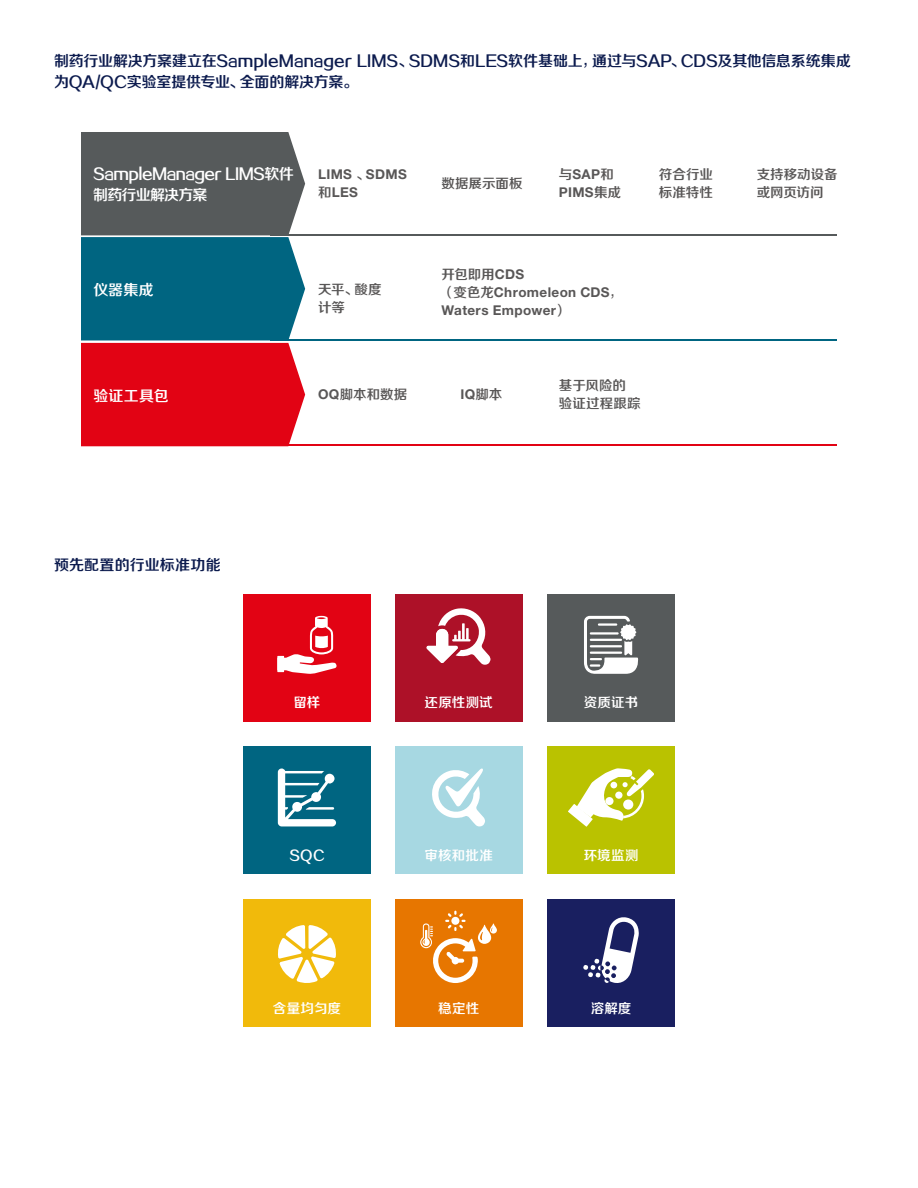
<style>
.page{position:relative;width:918px;height:1188px;background:#fff}
.page>*{position:absolute;margin:0;border:0;box-sizing:border-box;transform-origin:0 0}
.t1{font:15px/21px "FZZZHONGJW GB1 0";letter-spacing:-.005em;color:#0c1b4e}
.t2{font:15px/21px "FZZZHONGJW GB1 0";letter-spacing:-.04em;color:#fff}
.t3{font:700 13.5px/18px "Helvetica Neue LT Std";letter-spacing:.025em;color:#595757}
.t4{font:13.5px/18px "FZZZHONGJW GB1 0";color:#595757}
.t5{font:13.5px "FZZZHONGJW GB1 0";letter-spacing:.015em;color:#fff}
.s1{font-family:"FZZZHONGJW GB1 0";font-weight:400}
.s2{font-family:"Helvetica Neue LT Std";font-weight:700}
</style>
<div class="page">
<hr style="left:270px;top:234px;width:567px;height:1px;background:#565a5b">
<hr style="left:270px;top:339px;width:567px;height:1px;background:#006581">
<svg style="left:81px;top:132px;width:224px;height:314px;background:#6f4958"></svg>
<hr style="left:270px;top:445px;width:567px;height:1px;background:#e20314">
<div style="left:243px;top:594px;width:128px;height:128px;background:#e20314"></div>
<div style="left:395px;top:594px;width:128px;height:128px;background:#ad1128"></div>
<div style="left:547px;top:594px;width:128px;height:128px;background:#565a5b"></div>
<div style="left:243px;top:746px;width:128px;height:128px;background:#006581"></div>
<div style="left:395px;top:746px;width:128px;height:128px;background:#a7d8e2"></div>
<div style="left:547px;top:746px;width:128px;height:128px;background:#bac200"></div>
<div style="left:243px;top:899px;width:128px;height:128px;background:#f1ba0b"></div>
<div style="left:395px;top:899px;width:128px;height:128px;background:#e77600"></div>
<div style="left:547px;top:899px;width:128px;height:128px;background:#191f60"></div>
<svg style="left:278px;top:616px;width:59px;height:58px"></svg>
<div style="left:277px;top:656px;width:7px;height:16px;background:#fff"></div>
<svg style="left:432px;top:769px;width:53px;height:58px"></svg>
<svg style="left:278px;top:925px;width:58px;height:58px"></svg>
<svg style="left:278px;top:769px;width:58px;height:57px"></svg>
<svg style="left:583px;top:917px;width:56px;height:66px"></svg>
<svg style="left:584px;top:616px;width:55px;height:58px"></svg>
<svg style="left:568px;top:768px;width:86px;height:59px"></svg>
<svg style="left:420px;top:911px;width:77px;height:72px"></svg>
<svg style="left:427px;top:608px;width:64px;height:57px"></svg>
<p class="t1" style="left:54px;top:52px;width:798px">制药行业解决方案建立在SampleManager LIMS、SDMS和LES软件基础上，通过与SAP、CDS及其他信息系统集成为QA/QC实验室提供专业、全面的解决方案。</p>
<p class="t2" style="left:93px;top:165px;width:202px">SampleManager LIMS软件制药行业解决方案</p>
<p class="t3" style="left:318px;top:165px;width:90px">LIMS <span class="s1">、</span>SDMS<span class="s1">和</span>LES</p>
<p class="t2" style="left:93px;top:280px;width:62px">仪器集成</p>
<p class="t4" style="left:318px;top:281px;width:65px">天平、酸度计等</p>
<p class="t4" style="left:442px;top:176px;width:83px">数据展示面板</p>
<p class="t3" style="left:559px;top:165px;width:64px"><span class="s1">与</span>SAP<span class="s1">和<br></span>PIMS<span class="s1">集成</span></p>
<p class="t4" style="left:659px;top:166px;width:56px">符合行业标准特性</p>
<p class="t4" style="left:757px;top:167px;width:82px">支持移动设备或网页访问</p>
<p class="t4" style="left:442px;top:266px;width:84px">开包即用<span class="s2">CDS</span></p>
<p class="t3" style="left:442px;top:283px;width:183px"><span class="s1">（变色龙</span>Chromeleon CDS<span class="s1">，<br></span>Waters Empower<span class="s1">）</span></p>
<p class="t2" style="left:93px;top:386px;width:77px">验证工具包</p>
<p class="t4" style="left:318px;top:387px;width:91px"><span class="s2">OQ</span>脚本和数据</p>
<p class="t3" style="left:460px;top:385px;width:43px">IQ<span class="s1">脚本</span></p>
<p class="t4" style="left:559px;top:377px;width:83px">基于风险的验证过程跟踪</p>
<p class="t1" style="left:54px;top:555px;width:168px">预先配置的行业标准功能</p>
<p class="t5" style="left:293px;top:695px;width:28px">留样</p>
<p class="t5" style="left:425px;top:695px;width:70px">还原性测试</p>
<p class="t5" style="left:584px;top:695px;width:56px">资质证书</p>
<p class="t5" style="left:289px;top:848px;width:36px">SQC</p>
<p class="t5" style="left:425px;top:848px;width:70px">审核和批准</p>
<p class="t5" style="left:584px;top:848px;width:56px">环境监测</p>
<p class="t5" style="left:273px;top:1001px;width:70px">含量均匀度</p>
<p class="t5" style="left:438px;top:1001px;width:42px">稳定性</p>
<p class="t5" style="left:591px;top:1001px;width:42px">溶解度</p>
</div>
